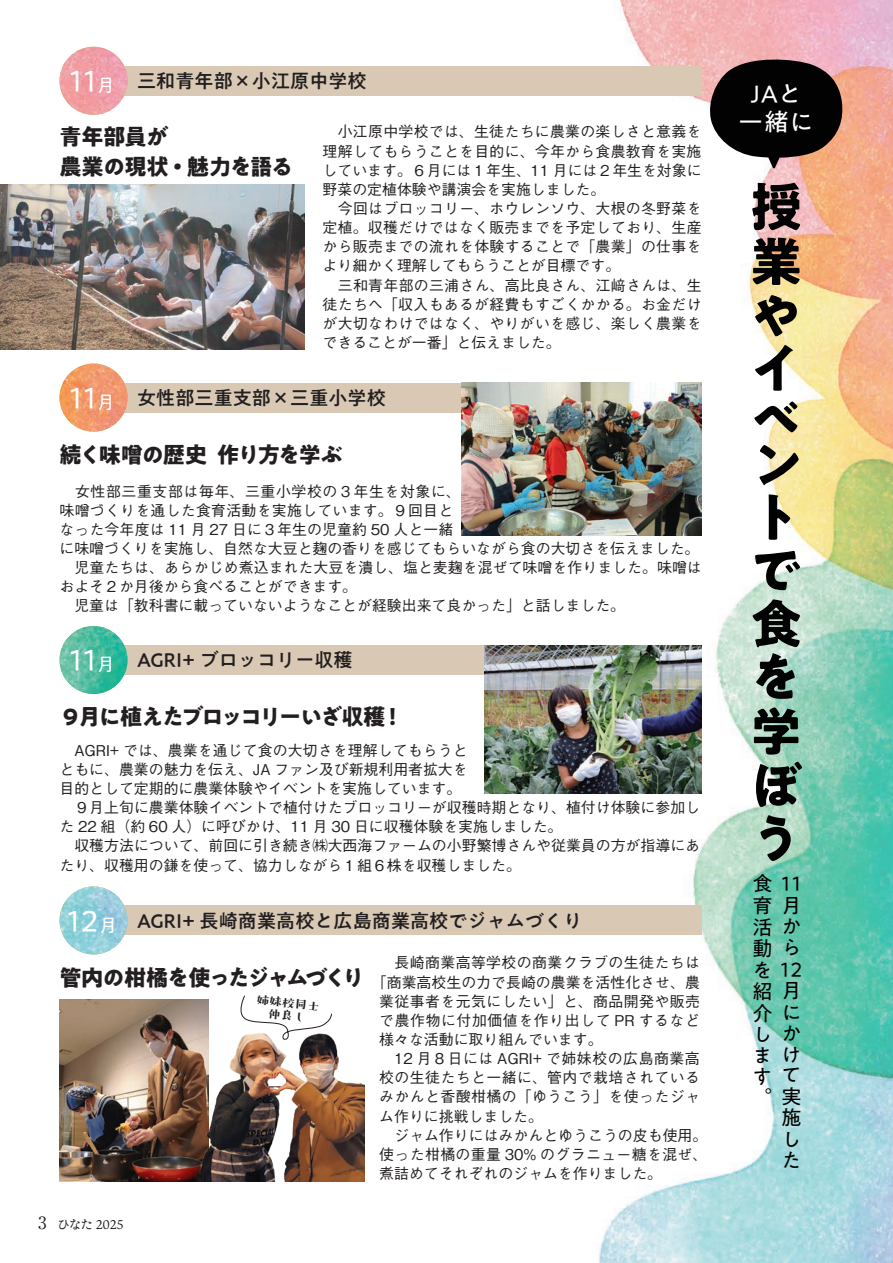
<style>
.page{position:relative;width:893px;height:1263px;background:#fff}
.page>*{position:absolute;margin:0;border:0;box-sizing:border-box;transform-origin:0 0}
.t1{font:700 52.05px/53.6px "PA1 Gothic Std N";color:#010201}
.t2{font:29.7px "PA1 Gothic Std N";letter-spacing:.025em;color:#fff}
.t3{font:24.45px/27.6px "PA1 Gothic Std N";letter-spacing:.03em;color:#fff;text-align:center}
.t4{font:700 22.35px/29.7px "PA1 Gothic Std N";letter-spacing:-.035em;color:#231f20}
.t5{font:700 22.35px "PA1 Gothic Std N";letter-spacing:-.065em;color:#231f20}
.t6{font:700 22.35px "PA1 Gothic Std N";letter-spacing:-.1em;color:#231f20}
.t7{font:700 22.35px "PA1 Gothic Std N";letter-spacing:-.095em;color:#231f20}
.t8{font:20.25px/21.1px "PA1 Gothic Std N";color:#010201}
.t9{font:500 19.2px "PA1 Gothic Std N";color:#231f20}
.t10{font:18px "PA1 Gothic Std N";color:#fff}
.t11{font:700 16.95px "A1 Mincho Std";color:#231f20}
.t12{font:500 14.85px/19.2px "Gothic BBB Pr 6 N";color:#231f20}
.t13{font:500 14.85px/19.2px "Gothic BBB Pr 6 N";letter-spacing:.02em;color:#231f20}
.t14{font:500 14.85px "Gothic BBB Pr 6 N";letter-spacing:.03em;color:#231f20}
.t15{font:500 14.85px "Gothic BBB Pr 6 N";letter-spacing:.025em;color:#231f20}
.t16{font:500 14.85px "Gothic BBB Pr 6 N";letter-spacing:.035em;color:#231f20}
.t17{font:500 14.85px "Gothic BBB Pr 6 N";letter-spacing:.04em;color:#231f20}
.t18{font:12.75px/12.8px "P Puhu Soiree Min 2 B";color:#231f20;text-align:center}
.t19{font:12.75px "Ten Mincho Text";letter-spacing:-.03em;color:#231f20}
</style>
<div class="page">
<img style="left:593px;top:0;width:300px;height:1263px">
<svg style="left:707px;top:55px;width:137px;height:114px;background:#4d3f3c"></svg>
<div style="left:103px;top:66px;width:599px;height:30px;background:#d8c8b4"></div>
<div style="left:103px;top:383px;width:599px;height:29px;background:#d8c8b4"></div>
<div style="left:103px;top:645px;width:599px;height:30px;background:#d8c8b4"></div>
<div style="left:103px;top:905px;width:599px;height:30px;background:#d8c8b4"></div>
<img style="left:60px;top:47px;width:68px;height:68px;border-radius:34px">
<img style="left:60px;top:364px;width:68px;height:68px;border-radius:34px">
<img style="left:60px;top:626px;width:68px;height:68px;border-radius:34px">
<img style="left:60px;top:886px;width:68px;height:68px;border-radius:34px">
<img style="left:0;top:185px;width:304px;height:165px">
<img style="left:462px;top:383px;width:240px;height:153px">
<img style="left:485px;top:645px;width:217px;height:148px">
<img style="left:60px;top:999px;width:148px;height:182px">
<img style="left:202px;top:1028px;width:163px;height:153px">
<svg style="left:235px;top:995px;width:97px;height:46px"></svg>
<h2 class="t2" style="left:70px;top:64px;width:29px">11</h2>
<p class="t10" style="left:97px;top:75px;width:20px">月</p>
<p class="t9" style="left:137px;top:69px;width:231px">三和青年部×小江原中学校</p>
<h3 class="t4" style="left:60px;top:124px;width:235px">青年部員が<br>農業の現状・魅力を語る</h3>
<p class="t13" style="left:323px;top:121px;width:380px">　小江原中学校では、生徒たちに農業の楽しさと意義を理解してもらうことを目的に、今年から食農教育を実施しています。６月には１年生、11 月には２年生を対象に野菜の定植体験や講演会を実施しました。<br>　今回はブロッコリー、ホウレンソウ、大根の冬野菜を定植。収穫だけではなく販売までを予定しており、生産から販売までの流れを体験することで「農業」の仕事をより細かく理解してもらうことが目標です。<br>　三和青年部の三浦さん、高比良さん、江﨑さんは、生徒たちへ「収入もあるが経費もすごくかかる。お金だけが大切なわけではなく、やりがいを感じ、楽しく農業をできることが一番」と伝えました。</p>
<h2 class="t2" style="left:70px;top:381px;width:29px">11</h2>
<p class="t10" style="left:97px;top:392px;width:20px">月</p>
<p class="t9" style="left:137px;top:386px;width:250px">女性部三重支部×三重小学校</p>
<h3 class="t5" style="left:60px;top:440px;width:285px">続く味噌の歴史作り方を学ぶ</h3>
<p class="t12" style="left:60px;top:480px;width:644px">　女性部三重支部は毎年、三重小学校の３年生を対象に、<br>味噌づくりを通した食育活動を実施しています。９回目と<br>なった今年度は 11 月 27 日に３年生の児童約 50 人と一緒<br>に味噌づくりを実施し、自然な大豆と麹の香りを感じてもらいながら食の大切さを伝えました。　児童たちは、あらかじめ煮込まれた大豆を潰し、塩と麦麹を混ぜて味噌を作りました。味噌はおよそ２か月後から食べることができます。<br>　児童は「教科書に載っていないようなことが経験出来て良かった」と話しました。</p>
<h2 class="t2" style="left:70px;top:643px;width:29px">11</h2>
<p class="t10" style="left:97px;top:654px;width:20px">月</p>
<p class="t9" style="left:137px;top:649px;width:217px">AGRI+ ブロッコリー収穫</p>
<h3 class="t6" style="left:78px;top:703px;width:309px">月に植えたブロッコリーいざ収穫</h3>
<h3 class="t5" style="left:381px;top:703px;width:24px">!</h3>
<h3 class="t5" style="left:60px;top:703px;width:24px">９</h3>
<p class="t12" style="left:60px;top:739px;width:642px">　AGRI+ では、農業を通じて食の大切さを理解してもらうと<br>ともに、農業の魅力を伝え、JA ファン及び新規利用者拡大を<br>目的として定期的に農業体験やイベントを実施しています。<br>　９月上旬に農業体験イベントで植付けたブロッコリーが収穫時期となり、植付け体験に参加した 22 組（約 60 人）に呼びかけ、11 月 30 日に収穫体験を実施しました。<br>　収穫方法について、前回に引き続き㈱大西海ファームの小野繁博さんや従業員の方が指導にあたり、収穫用の鎌を使って、協力しながら１組６株を収穫しました。</p>
<h2 class="t2" style="left:67px;top:903px;width:33px">12</h2>
<p class="t10" style="left:99px;top:915px;width:20px">月</p>
<p class="t9" style="left:137px;top:909px;width:447px">AGRI+ 長崎商業高校と広島商業高校でジャムづくり</p>
<h3 class="t7" style="left:60px;top:963px;width:306px">管内の柑橘を使ったジャムづくり</h3>
<p class="t18" style="left:258px;top:993px;width:65px;rotate:7deg">姉妹校同士仲良し</p>
<p class="t15" style="left:379px;top:951px;width:322px">　長崎商業高等学校の商業クラブの生徒たちは</p>
<p class="t12" style="left:372px;top:971px;width:329px">「商業高校生の力で長崎の農業を活性化させ、農</p>
<p class="t14" style="left:379px;top:989px;width:322px">業従事者を元気にしたい」と、商品開発や販売</p>
<p class="t17" style="left:379px;top:1008px;width:322px">で農作物に付加価値を作り出して PR するなど</p>
<p class="t12" style="left:379px;top:1029px;width:225px">様々な活動に取り組んでいます。</p>
<p class="t16" style="left:379px;top:1046px;width:322px">　12 月８日には AGRI+ で姉妹校の広島商業高</p>
<p class="t14" style="left:379px;top:1066px;width:322px">校の生徒たちと一緒に、管内で栽培されている</p>
<p class="t14" style="left:379px;top:1085px;width:322px">みかんと香酸柑橘の「ゆうこう」を使ったジャ</p>
<p class="t12" style="left:379px;top:1105px;width:165px">ム作りに挑戦しました。</p>
<p class="t12" style="left:379px;top:1124px;width:329px">　ジャム作りにはみかんとゆうこうの皮も使用。</p>
<p class="t15" style="left:379px;top:1142px;width:330px">使った柑橘の重量 30% のグラニュー糖を混ぜ、</p>
<p class="t12" style="left:379px;top:1163px;width:284px">煮詰めてそれぞれのジャムを作りました。</p>
<p class="t11" style="left:38px;top:1209px;width:10px">3</p>
<p class="t19" style="left:57px;top:1217px;width:68px">ひなた 2025</p>
<h3 class="t3" style="left:739px;top:82px;width:77px">JAと一緒に</h3>
<h1 class="t1" style="left:750px;top:187px;width:51px;line-height:51.6px">授業やイベン</h1>
<h1 class="t1" style="left:750px;top:497px;width:54px">トで食を学ぼう</h1>
<h3 class="t8" style="left:781px;top:896px;width:20px">月から</h3>
<h3 class="t8" style="left:753px;top:874px;width:21px">食育活動を紹介します</h3>
<h3 class="t8" style="left:782px;top:874px;width:21px">11</h3>
<h3 class="t8" style="left:780px;top:960px;width:24px">12</h3>
<h3 class="t8" style="left:781px;top:981px;width:21px">月にかけて実施した</h3>
<h3 class="t8" style="left:753px;top:1088px;width:20px">。</h3>
</div>
